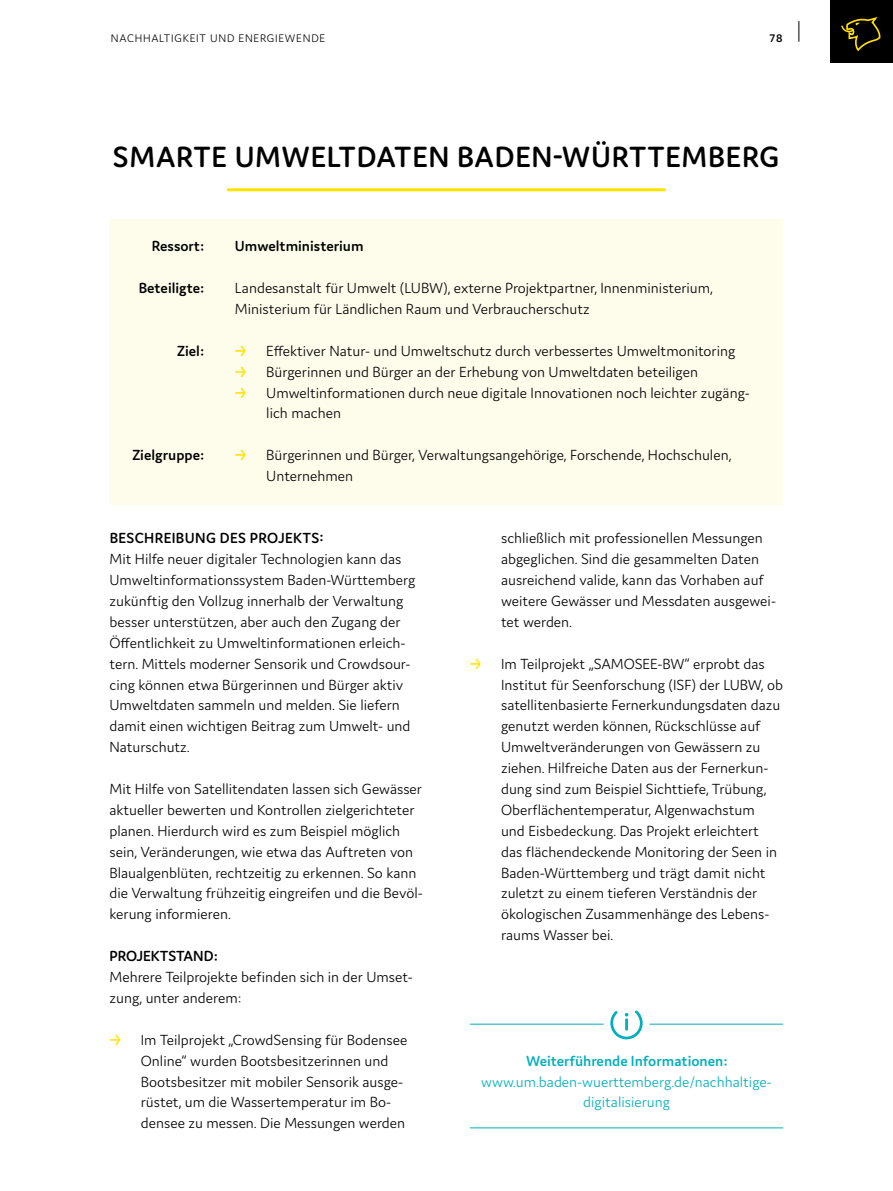
<style>
.page{position:relative;width:893px;height:1191px;background:#fff}
.page>*{position:absolute;margin:0;border:0;box-sizing:border-box;transform-origin:0 0}
.t1{font:600 31.2px "Domus";letter-spacing:.025em;color:#000}
.t2{font:300 15.6px/20.9px "Domus";color:#000}
.t3{font:600 15.6px "Domus";color:#000}
.t4{font:300 15.6px/20.9px "Domus";color:#02afbc;text-align:center}
.t5{font:600 15.6px "Domus";color:#02afbc}
.t6{font:600 15.6px "Domus";letter-spacing:.025em;color:#000}
.t7{font:300 11.7px "Domus";letter-spacing:.065em;color:#000}
.t8{font:600 11.7px "Domus";color:#000}
.s1{font-weight:600;color:#ffe300}
</style>
<div class="page">
<hr style="left:227px;top:188px;width:439px;height:3px;background:#ffe300">
<hr style="left:470px;top:1023px;width:313px;height:1px;background:#02afbc">
<div style="left:604px;top:1000px;width:45px;height:46px;background:#fff;border-radius:50%"></div>
<svg style="left:610px;top:1010px;width:33px;height:30px"></svg>
<hr style="left:470px;top:1127px;width:313px;height:1px;background:#02afbc">
<div style="left:110px;top:219px;width:673px;height:286px;background:#fefcea"></div>
<div style="left:830px;top:0;width:63px;height:63px;background:#000"></div>
<svg style="left:841px;top:17px;width:40px;height:34px"></svg>
<svg style="left:798px;top:21px;width:1px;height:20px"></svg>
<p class="t7" style="left:111px;top:32px;width:216px">NACHHALTIGKEIT UND ENERGIEWENDE</p>
<p class="t8" style="left:769px;top:32px;width:15px">78</p>
<h1 class="t1" style="left:113px;top:140px;width:668px">SMARTE UMWELTDATEN BADEN-WÜRTTEMBERG</h1>
<p class="t3" style="left:152px;top:238px;width:54px">Ressort:</p>
<p class="t3" style="left:139px;top:279px;width:67px">Beteiligte:</p>
<p class="t3" style="left:177px;top:342px;width:29px">Ziel:</p>
<p class="t3" style="left:132px;top:446px;width:73px">Zielgruppe:</p>
<p class="t3" style="left:235px;top:238px;width:130px">Umweltministerium</p>
<p class="t2" style="left:235px;top:277px;width:479px">Landesanstalt für Umwelt (LUBW), externe Projektpartner, Innenministerium,<br>Ministerium für Ländlichen Raum und Verbraucherschutz</p>
<p class="t2" style="left:235px;top:340px;width:502px"><span class="s1">→</span> Effektiver Natur- und Umweltschutz durch verbessertes Umweltmonitoring</p>
<p class="t2" style="left:235px;top:361px;width:464px"><span class="s1">→</span> Bürgerinnen und Bürger an der Erhebung von Umweltdaten beteiligen</p>
<p class="t2" style="left:266px;top:382px;width:485px;text-indent:-31px"><span class="s1">→</span> Umweltinformationen durch neue digitale Innovationen noch leichter zugäng&shy;lich machen</p>
<p class="t2" style="left:266px;top:444px;width:467px;text-indent:-31px"><span class="s1">→</span> Bürgerinnen und Bürger, Verwaltungsangehörige, Forschende, Hochschulen,<br>Unternehmen</p>
<p class="t6" style="left:110px;top:529px;width:216px">BESCHREIBUNG DES PROJEKTS:</p>
<p class="t2" style="left:110px;top:548px;width:307px">Mit Hilfe neuer digitaler Technologien kann das Umweltinformationssystem Baden-Württemberg zukünftig den Vollzug innerhalb der Verwaltung besser unterstützen, aber auch den Zugang der Öffentlichkeit zu Umweltinformationen erleich&shy;tern. Mittels moderner Sensorik und Crowdsour&shy;cing können etwa Bürgerinnen und Bürger aktiv Umweltdaten sammeln und melden. Sie liefern damit einen wichtigen Beitrag zum Umwelt- und Naturschutz.</p>
<p class="t2" style="left:110px;top:778px;width:315px">Mit Hilfe von Satellitendaten lassen sich Gewässer aktueller bewerten und Kontrollen zielgerichteter planen. Hierdurch wird es zum Beispiel möglich sein, Veränderungen, wie etwa das Auftreten von Blaualgenblüten, rechtzeitig zu erkennen. So kann die Verwaltung frühzeitig eingreifen und die Bevöl&shy;kerung informieren.</p>
<p class="t3" style="left:110px;top:947px;width:110px">PROJEKTSTAND:</p>
<p class="t2" style="left:110px;top:966px;width:305px">Mehrere Teilprojekte befinden sich in der Umset&shy;zung, unter anderem:</p>
<p class="t2" style="left:141px;top:1029px;width:268px;text-indent:-31px"><span class="s1">→</span> Im Teilprojekt „CrowdSensing für Bodensee Online“ wurden Bootsbesitzerinnen und Bootsbesitzer mit mobiler Sensorik ausge&shy;rüstet, um die Wassertemperatur im Bo&shy;densee zu messen. Die Messungen werden</p>
<p class="t2" style="left:501px;top:527px;width:276px">schließlich mit professionellen Messungen abgeglichen. Sind die gesammelten Daten ausreichend valide, kann das Vorhaben auf weitere Gewässer und Messdaten ausgewei&shy;tet werden.</p>
<p class="t2" style="left:501px;top:653px;width:283px;text-indent:-31px"><span class="s1">→</span> Im Teilprojekt „SAMOSEE-BW“ erprobt das Institut für Seenforschung (ISF) der LUBW, ob satellitenbasierte Fernerkundungsdaten dazu genutzt werden können, Rückschlüsse auf Umweltveränderungen von Gewässern zu ziehen. Hilfreiche Daten aus der Fernerkun&shy;dung sind zum Beispiel Sichttiefe, Trübung, Oberflächentemperatur, Algenwachstum<br>und Eisbedeckung. Das Projekt erleichtert das flächendeckende Monitoring der Seen in Baden-Württemberg und trägt damit nicht zuletzt zu einem tieferen Verständnis der ökologischen Zusammenhänge des Lebens&shy;raums Wasser bei.</p>
<p class="t5" style="left:526px;top:1052px;width:203px">Weiterführende Informationen:</p>
<p class="t4" style="left:481px;top:1070px;width:292px">www.um.baden-wuerttemberg.de/nachhaltige&shy;digitalisierung</p>
</div>
